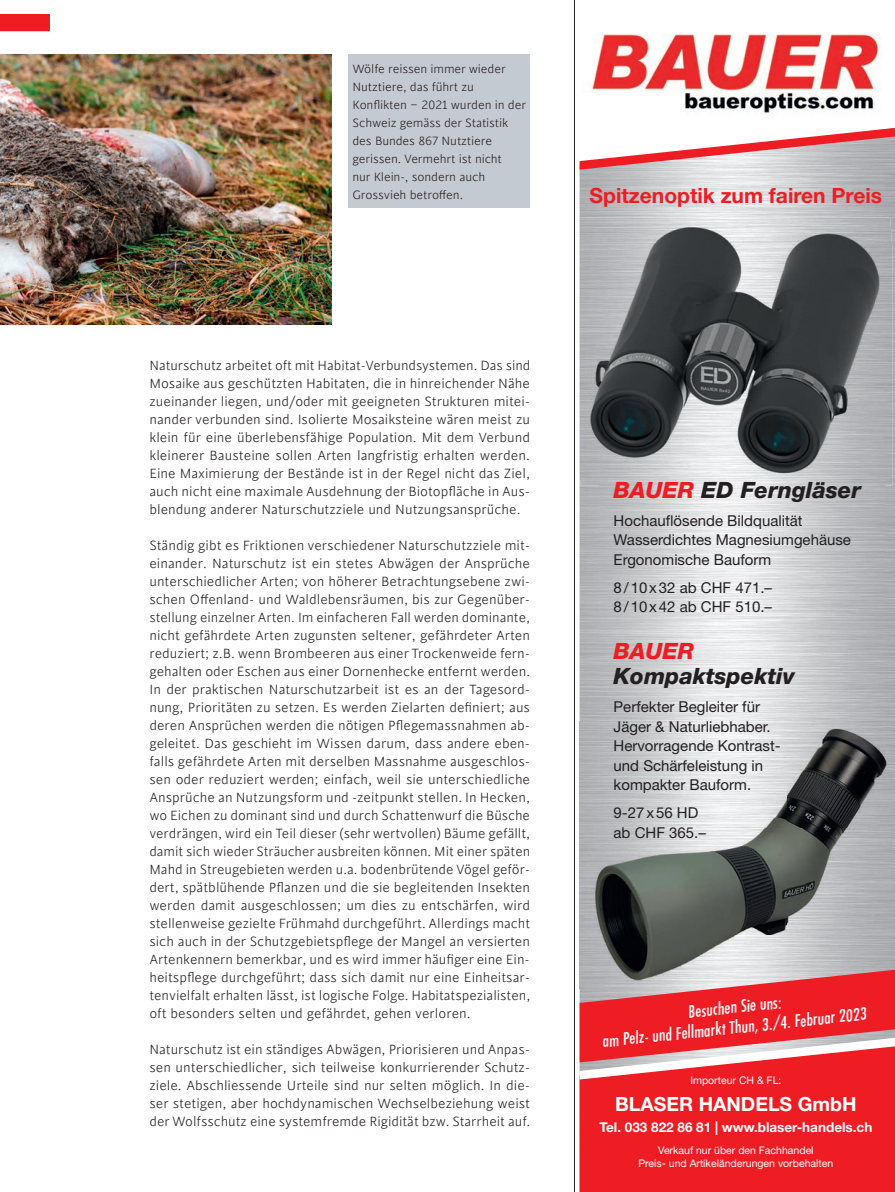
<style>
.page{position:relative;width:895px;height:1192px;background:#fff}
.page>*{position:absolute;margin:0;border:0;box-sizing:border-box;transform-origin:0 0}
.t1{font:italic 800 22.5px "Helvetica Neue LT Std";color:#231f20}
.t2{font:italic 800 22.5px "Helvetica Neue LT Std";color:#ee1d23}
.t3{font:700 21px "Helvetica Neue LT Std";color:#ee1d23}
.t4{font:700 19.5px "Helvetica Neue LT Std";color:#fff}
.t5{font:condensed 16.5px/20.2px "Futura Std";color:#fff;text-align:center}
.t6{font:300 15px/18px "Cinta";color:#231f20;text-align:justify}
.t7{font:15px/19.5px "Helvetica Neue LT Std";color:#231f20}
.t8{font:300 13.5px/18px "Cinta";letter-spacing:-.01em;color:#231f20}
.t9{font:700 13.5px "Helvetica Neue LT Std";color:#fff}
.t10{font:10.5px/13.5px "Helvetica Neue LT Std";color:#fff;text-align:center}
.s1{color:#ee1d23}
</style>
<div class="page">
<img style="left:579px;top:485px;width:20px;height:236px">
<img style="left:885px;top:233px;width:10px;height:736px">
<div style="left:579px;top:1079px;width:316px;height:113px;background:#ee1d23"></div>
<img style="left:590px;top:34px;width:292px;height:81px">
<img style="left:579px;top:217px;width:313px;height:268px">
<svg style="left:579px;top:127px;width:316px;height:43px"></svg>
<img style="left:579px;top:721px;width:313px;height:248px">
<svg style="left:579px;top:969px;width:316px;height:110px;background:#e5575c"></svg>
<hr style="left:574px;top:0;width:1px;height:1192px;background:#231f20">
<img style="left:0;top:55px;width:331px;height:270px">
<div style="left:348px;top:55px;width:182px;height:153px;background:#c4cad1"></div>
<div style="left:0;top:14px;width:50px;height:17px;background:#ee1d23"></div>
<p class="t8" style="left:352px;top:60px;width:175px">Wölfe reissen immer wieder<br>Nutztiere, das führt zu<br>Konflikten – 2021 wurden in der<br>Schweiz gemäss der Statistik des Bundes 867 Nutztiere gerissen. Vermehrt ist nicht<br>nur Klein-, sondern auch<br>Grossvieh betro en.</p>
<h2 class="t3" style="left:589px;top:186px;width:294px">Spitzenoptik zum fairen Preis</h2>
<p class="t6" style="left:149px;top:356px;width:382px">Naturschutz arbeitet oft mit Habitat-Verbundsystemen. Das sind Mosaike aus geschützten Habitaten, die in hinreichender Nähe zueinander liegen, und/oder mit geeigneten Strukturen mitei&shy;nander verbunden sind. Isolierte Mosaiksteine wären meist zu klein für eine überlebensfähige Population. Mit dem Verbund kleinerer Bausteine sollen Arten langfristig erhalten werden.<br>Eine Maximierung der Bestände ist in der Regel nicht das Ziel, auch nicht eine maximale Ausdehnung der Biotopfläche in Aus&shy;blendung anderer Naturschutzziele und Nutzungsansprüche.</p>
<p class="t6" style="left:149px;top:536px;width:382px">Ständig gibt es Friktionen verschiedener Naturschutzziele mit&shy;einander. Naturschutz ist ein stetes Abwägen der Ansprüche unterschiedlicher Arten; von höherer Betrachtungsebene zwi&shy;schen O enland- und Waldlebensräumen, bis zur Gegenüber&shy;stellung einzelner Arten. Im einfacheren Fall werden dominante, nicht gefährdete Arten zugunsten seltener, gefährdeter Arten reduziert; z.B. wenn Brombeeren aus einer Trockenweide fern&shy;gehalten oder Eschen aus einer Dornenhecke entfernt werden.<br>In der praktischen Naturschutzarbeit ist es an der Tagesord&shy;nung, Prioritäten zu setzen. Es werden Zielarten definiert; aus deren Ansprüchen werden die nötigen Pflegemassnahmen ab&shy;geleitet. Das geschieht im Wissen darum, dass andere eben&shy;falls gefährdete Arten mit derselben Massnahme ausgeschlos&shy;sen oder reduziert werden; einfach, weil sie unterschiedliche Ansprüche an Nutzungsform und -zeitpunkt stellen. In Hecken, wo Eichen zu dominant sind und durch Schattenwurf die Büsche verdrängen, wird ein Teil dieser (sehr wertvollen) Bäume gefällt, damit sich wieder Sträucher ausbreiten können. Mit einer späten Mahd in Streugebieten werden u.a. bodenbrütende Vögel geför&shy;dert, spätblühende Pflanzen und die sie begleitenden Insekten werden damit ausgeschlossen; um dies zu entschärfen, wird stellenweise gezielte Frühmahd durchgeführt. Allerdings macht sich auch in der Schutzgebietspflege der Mangel an versierten Artenkennern bemerkbar, und es wird immer häufiger eine Ein&shy;heitspflege durchgeführt; dass sich damit nur eine Einheitsar&shy;tenvielfalt erhalten lässt, ist logische Folge. Habitat spezialisten, oft besonders selten und gefährdet, gehen verloren.</p>
<p class="t6" style="left:149px;top:1040px;width:382px">Naturschutz ist ein ständiges Abwägen, Priorisieren und Anpas&shy;sen unterschiedlicher, sich teilweise konkurrierender Schutz&shy;ziele. Abschliessende Urteile sind nur selten möglich. In die&shy;ser stetigen, aber hochdynamischen Wechselbeziehung weist der Wolfsschutz eine systemfremde Rigidität bzw. Starrheit auf.</p>
<h1 class="t1" style="left:613px;top:481px;width:249px"><span class="s1">BAUER</span> ED Ferngläser</h1>
<p class="t7" style="left:613px;top:512px;width:239px">Hochau-ösende Bildqualität<br>Wasserdichtes Magnesiumgehäuse<br>Ergonomische Bauform</p>
<p class="t7" style="left:613px;top:579px;width:160px">8 / 10 x 32 ab CHF 471.–<br>8 / 10 x 42 ab CHF 510.–</p>
<h1 class="t2" style="left:613px;top:643px;width:82px">BAUER</h1>
<h1 class="t1" style="left:613px;top:668px;width:183px">Kompaktspektiv</h1>
<p class="t7" style="left:613px;top:699px;width:168px">Perfekter Begleiter für<br>Jäger &amp; Naturliebhaber.<br>Hervorragende Kontrast&shy;und Schärfeleistung in kompakter Bauform.</p>
<p class="t7" style="left:613px;top:805px;width:94px">9-27 x 56 HD ab CHF 365.–</p>
<p class="t5" style="left:599px;top:1012px;width:267px;rotate:-6deg">Besuchen Sie uns:<br>am Pelz- und Fellmarkt Thun, 3./4. Februar 2023</p>
<p class="t10" style="left:690px;top:1074px;width:93px">Importeur CH &amp; FL:</p>
<h3 class="t4" style="left:615px;top:1095px;width:243px">BLASER HANDELS GmbH</h3>
<p class="t9" style="left:599px;top:1121px;width:274px">Tel. 033 822 86 81 | www.blaser-handels.ch</p>
<p class="t10" style="left:638px;top:1144px;width:196px">Verkauf nur über den Fachhandel<br>Preis- und Artikeländerungen vorbehalten</p>
</div>
